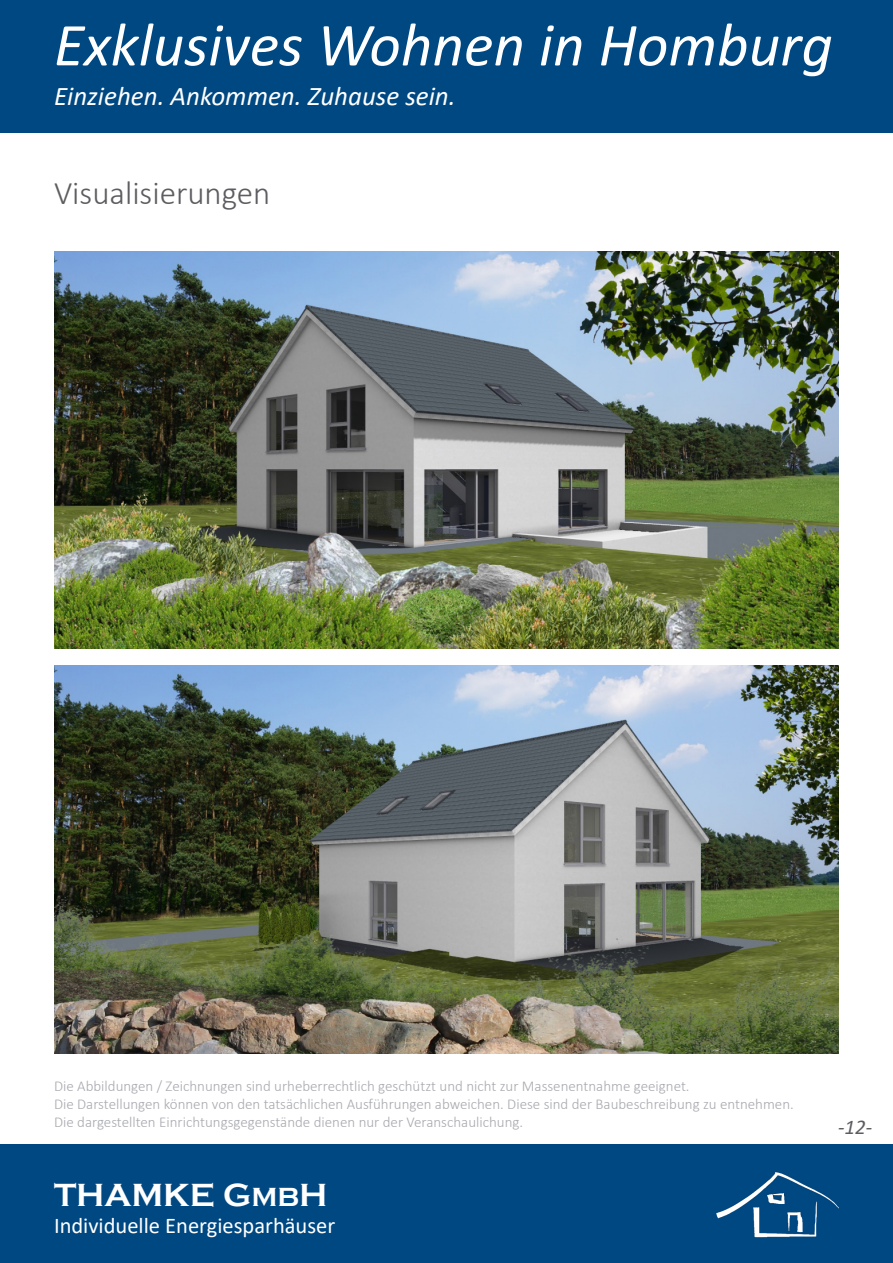
<style>
.page{position:relative;width:893px;height:1263px;background:#fff}
.page>*{position:absolute;margin:0;border:0;box-sizing:border-box;transform-origin:0 0}
.t1{font:italic 61.5px "Calibri";color:#fff}
.t2{font:300 33px "Calibri";color:#5d5d61}
.t3{font:700 33px "Copperplate Gothic";color:#fff}
.t4{font:italic 27px "Calibri";color:#fff}
.t5{font:22.5px "Calibri";color:#fff}
.t6{font:italic 21px "Calibri";color:#5d5d61}
.t7{font:300 15px "Calibri";color:#a8a9af}
.s1{font-size:27px}
</style>
<div class="page">
<div style="left:0;top:0;width:893px;height:133px;background:#004882"></div>
<div style="left:0;top:1144px;width:893px;height:119px;background:#004882"></div>
<img style="left:716px;top:1172px;width:123px;height:66px">
<img style="left:54px;top:252px;width:785px;height:396px">
<img style="left:54px;top:666px;width:785px;height:387px">
<h1 class="t1" style="left:54px;top:2px;width:780px">Exklusives Wohnen in Homburg</h1>
<h3 class="t4" style="left:54px;top:77px;width:403px">Einziehen. Ankommen. Zuhause sein.</h3>
<p class="t2" style="left:54px;top:173px;width:218px">Visualisierungen</p>
<p class="t7" style="left:54px;top:1077px;width:637px">Die Abbildungen / Zeichnungen sind urheberrechtlich geschützt und nicht zur Massenentnahme geeignet.</p>
<p class="t7" style="left:54px;top:1095px;width:741px">Die Darstellungen können von den tatsächlichen Ausführungen abweichen. Diese sind der Baubeschreibung zu entnehmen.</p>
<p class="t7" style="left:54px;top:1113px;width:471px">Die dargestellten Einrichtungsgegenstände dienen nur der Veranschaulichung.</p>
<p class="t6" style="left:838px;top:1112px;width:36px">-12-</p>
<h2 class="t3" style="left:54px;top:1177px;width:275px">THAMKE G<span class="s1">MB</span>H</h2>
<h3 class="t5" style="left:54px;top:1210px;width:283px">Individuelle Energiesparhäuser</h3>
</div>
